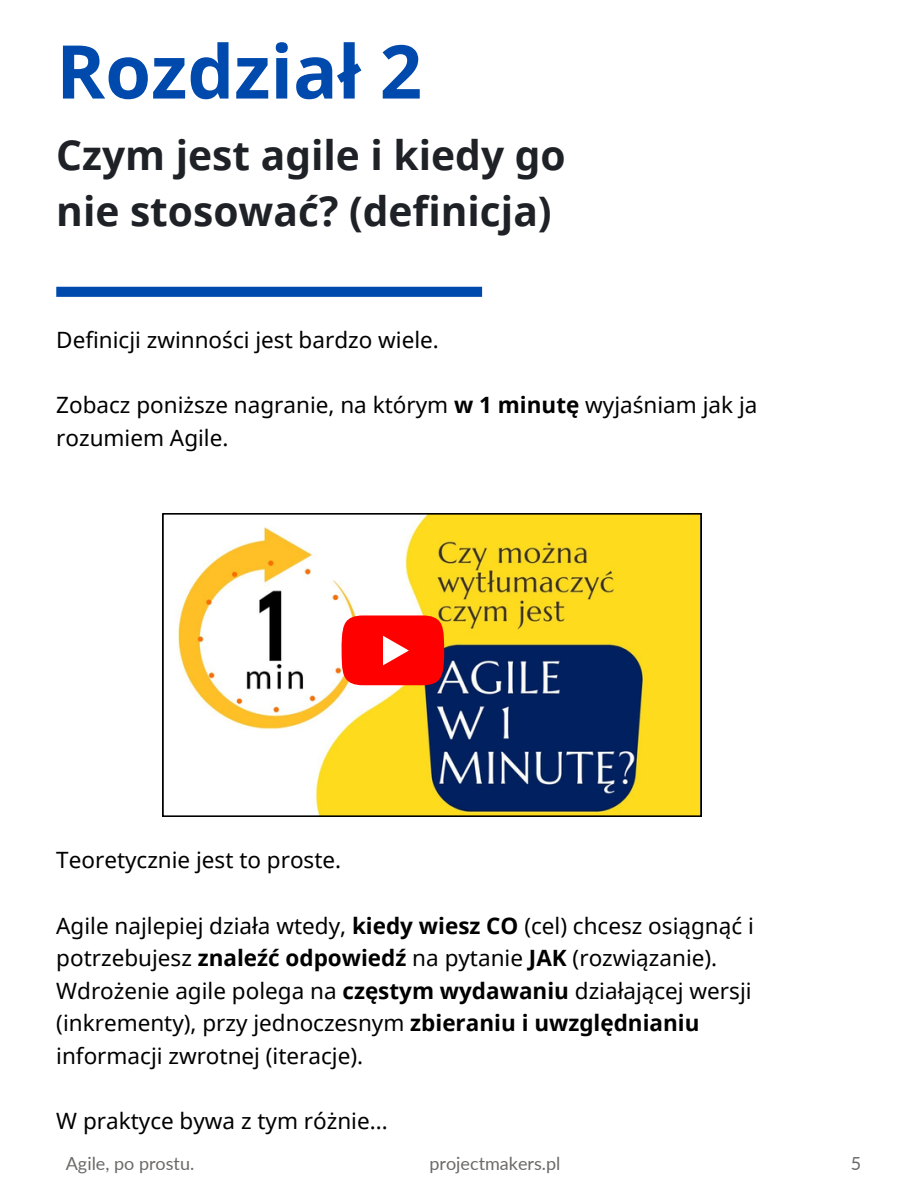
<style>
.page{position:relative;width:918px;height:1188px;background:#fff}
.page>*{position:absolute;margin:0;border:0;box-sizing:border-box;transform-origin:0 0}
.t1{font:700 74.1px "Noto Sans";color:#004aad}
.t2{font:700 40.65px/56.2px "Noto Sans";color:#1e2126}
.t3{font:22.5px/32.7px "Noto Sans";color:#000}
.t4{font:18px "Lato";color:#6b6a68}
.s1{font-weight:700}
</style>
<div class="page">
<div style="left:56px;top:287px;width:426px;height:10px;background:#004aad"></div>
<svg style="left:163px;top:514px;width:538px;height:302px"></svg>
<svg style="left:341px;top:615px;width:103px;height:70px;background:#fc1816"></svg>
<p class="t1" style="left:56px;top:19px;width:367px">Rozdział 2</p>
<p class="t2" style="left:56px;top:126px;width:511px">Czym jest agile i kiedy go nie stosować? (definicja)</p>
<p class="t3" style="left:56px;top:323px;width:384px">Definicji zwinności jest bardzo wiele.</p>
<p class="t3" style="left:56px;top:388px;width:703px">Zobacz poniższe nagranie, na którym <span class="s1">w 1 minutę</span> wyjaśniam jak ja rozumiem Agile.</p>
<p class="t3" style="left:56px;top:843px;width:286px">Teoretycznie jest to proste.</p>
<p class="t3" style="left:56px;top:908px;width:699px">Agile najlepiej działa wtedy, <span class="s1">kiedy wiesz CO</span> (cel) chcesz osiągnąć i potrzebujesz <span class="s1">znaleźć odpowiedź</span> na pytanie <span class="s1">JAK</span> (rozwiązanie).</p>
<p class="t3" style="left:56px;top:974px;width:697px">Wdrożenie agile polega na <span class="s1">częstym wydawaniu</span> działającej wersji (inkrementy), przy jednoczesnym <span class="s1">zbieraniu i uwzględnianiu </span>informacji zwrotnej (iteracje).</p>
<p class="t3" style="left:56px;top:1104px;width:333px">W praktyce bywa z tym różnie...</p>
<p class="t4" style="left:66px;top:1152px;width:130px">Agile, po prostu.</p>
<p class="t4" style="left:429px;top:1152px;width:133px">projectmakers.pl</p>
<p class="t4" style="left:851px;top:1152px;width:12px">5</p>
</div>
